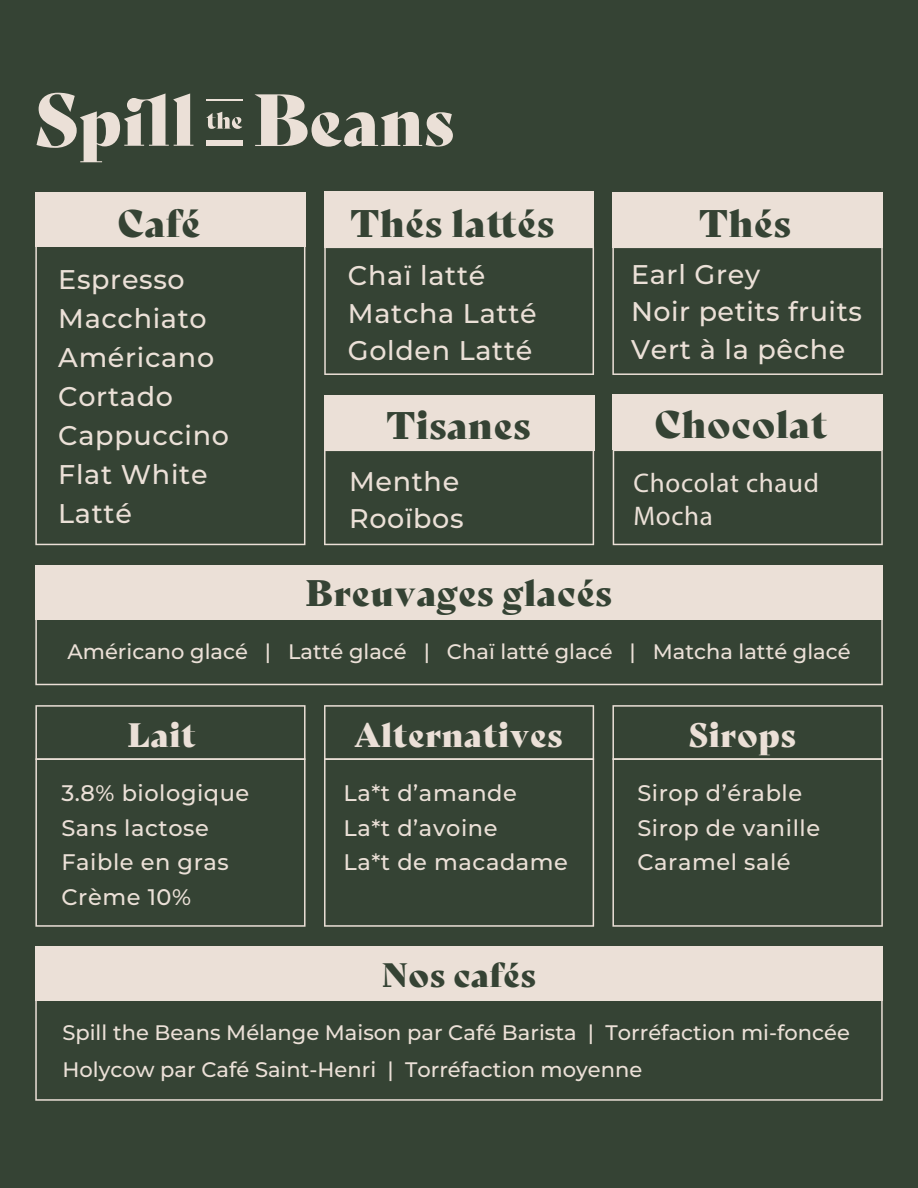
<style>
.page{position:relative;width:918px;height:1188px;background:#354334}
.page>*{position:absolute;margin:0;border:0;box-sizing:border-box;transform-origin:0 0}
.t1{font:37.5px "Bely Display W00";letter-spacing:.02em;color:#354334}
.t2{font:36px "Bely Display W00";letter-spacing:.02em;color:#354334}
.t3{font:33px "Bely Display W00";letter-spacing:.02em;color:#ebe0d7}
.t4{font:33px "Bely Display W00";letter-spacing:.02em;color:#354334}
.t5{font:500 27px/39px "Montserrat";letter-spacing:.025em;color:#ebe0d7}
.t6{font:27px/33px "Myriad Pro";letter-spacing:.025em;color:#ebe0d7}
.t7{font:500 22.5px/34.5px "Montserrat";letter-spacing:.025em;color:#ebe0d7}
.t8{font:500 21px/37.5px "Montserrat";color:#ebe0d7}
</style>
<div class="page">
<div style="left:35px;top:192px;width:270px;height:55px;background:#ebe0d7"></div>
<div style="left:324px;top:192px;width:270px;height:56px;background:#ebe0d7"></div>
<div style="left:612px;top:192px;width:270px;height:55px;background:#ebe0d7"></div>
<svg style="left:35px;top:247px;width:270px;height:298px"></svg>
<svg style="left:324px;top:248px;width:270px;height:127px"></svg>
<svg style="left:612px;top:247px;width:271px;height:128px"></svg>
<div style="left:324px;top:395px;width:270px;height:55px;background:#ebe0d7"></div>
<svg style="left:324px;top:450px;width:270px;height:95px"></svg>
<div style="left:613px;top:395px;width:270px;height:55px;background:#ebe0d7"></div>
<svg style="left:613px;top:450px;width:270px;height:95px"></svg>
<svg style="left:35px;top:620px;width:848px;height:65px"></svg>
<svg style="left:35px;top:705px;width:271px;height:53px"></svg>
<svg style="left:324px;top:705px;width:270px;height:53px"></svg>
<svg style="left:612px;top:705px;width:271px;height:53px"></svg>
<svg style="left:35px;top:758px;width:271px;height:169px"></svg>
<svg style="left:324px;top:758px;width:270px;height:169px"></svg>
<svg style="left:612px;top:758px;width:271px;height:169px"></svg>
<div style="left:35px;top:565px;width:848px;height:55px;background:#ebe0d7"></div>
<svg style="left:35px;top:1000px;width:848px;height:101px"></svg>
<div style="left:35px;top:946px;width:848px;height:54px;background:#ebe0d7"></div>
<div style="left:206px;top:141px;width:36px;height:5px;background:#ebe0d7"></div>
<hr style="left:206px;top:100px;width:36px;height:1px;background:#ebe0d7">
<svg style="left:254px;top:94px;width:199px;height:53px"></svg>
<svg style="left:206px;top:112px;width:36px;height:17px"></svg>
<svg style="left:37px;top:93px;width:156px;height:69px"></svg>
<h1 class="t1" style="left:118px;top:193px;width:84px">Café</h1>
<p class="t5" style="left:58px;top:259px;width:172px">Espresso<br>Macchiato<br>Américano<br>Cortado<br>Cappuccino<br>Flat White<br>Latté</p>
<h1 class="t1" style="left:351px;top:193px;width:205px">Thés lattés</h1>
<h1 class="t1" style="left:699px;top:193px;width:93px">Thés</h1>
<p class="t5" style="left:348px;top:256px;width:190px;line-height:37.5px">Chaï latté<br>Matcha Latté<br>Golden Latté</p>
<h1 class="t1" style="left:386px;top:395px;width:145px">Tisanes</h1>
<p class="t5" style="left:631px;top:255px;width:232px;line-height:37.5px">Earl Grey<br>Noir petits fruits<br>Vert à la pêche</p>
<h1 class="t1" style="left:655px;top:394px;width:174px">Chocolat</h1>
<p class="t5" style="left:349px;top:462px;width:116px;line-height:37.5px">Menthe<br>Rooïbos</p>
<p class="t6" style="left:634px;top:467px;width:187px">Chocolat chaud<br>Mocha</p>
<h2 class="t2" style="left:305px;top:563px;width:308px">Breuvages glacés</h2>
<p class="t8" style="left:67px;top:632px;width:785px">Américano glacé | Latté glacé | Chaï latté glacé | Matcha latté glacé</p>
<h3 class="t3" style="left:128px;top:708px;width:69px">Lait</h3>
<h3 class="t3" style="left:355px;top:708px;width:209px">Alternatives</h3>
<h3 class="t3" style="left:689px;top:708px;width:109px">Sirops</h3>
<p class="t7" style="left:61px;top:775px;width:189px">3.8% biologique<br>Sans lactose<br>Faible en gras<br>Crème 10%</p>
<p class="t7" style="left:343px;top:775px;width:226px">La*t d’amande<br>La*t d’avoine<br>La*t de macadame</p>
<p class="t7" style="left:637px;top:775px;width:184px">Sirop d’érable<br>Sirop de vanille<br>Caramel salé</p>
<h3 class="t4" style="left:382px;top:948px;width:155px">Nos cafés</h3>
<p class="t8" style="left:62px;top:1013px;width:789px">Spill the Beans Mélange Maison par Café Barista | Torréfaction mi-foncée<br>Holycow par Café Saint-Henri | Torréfaction moyenne</p>
</div>
